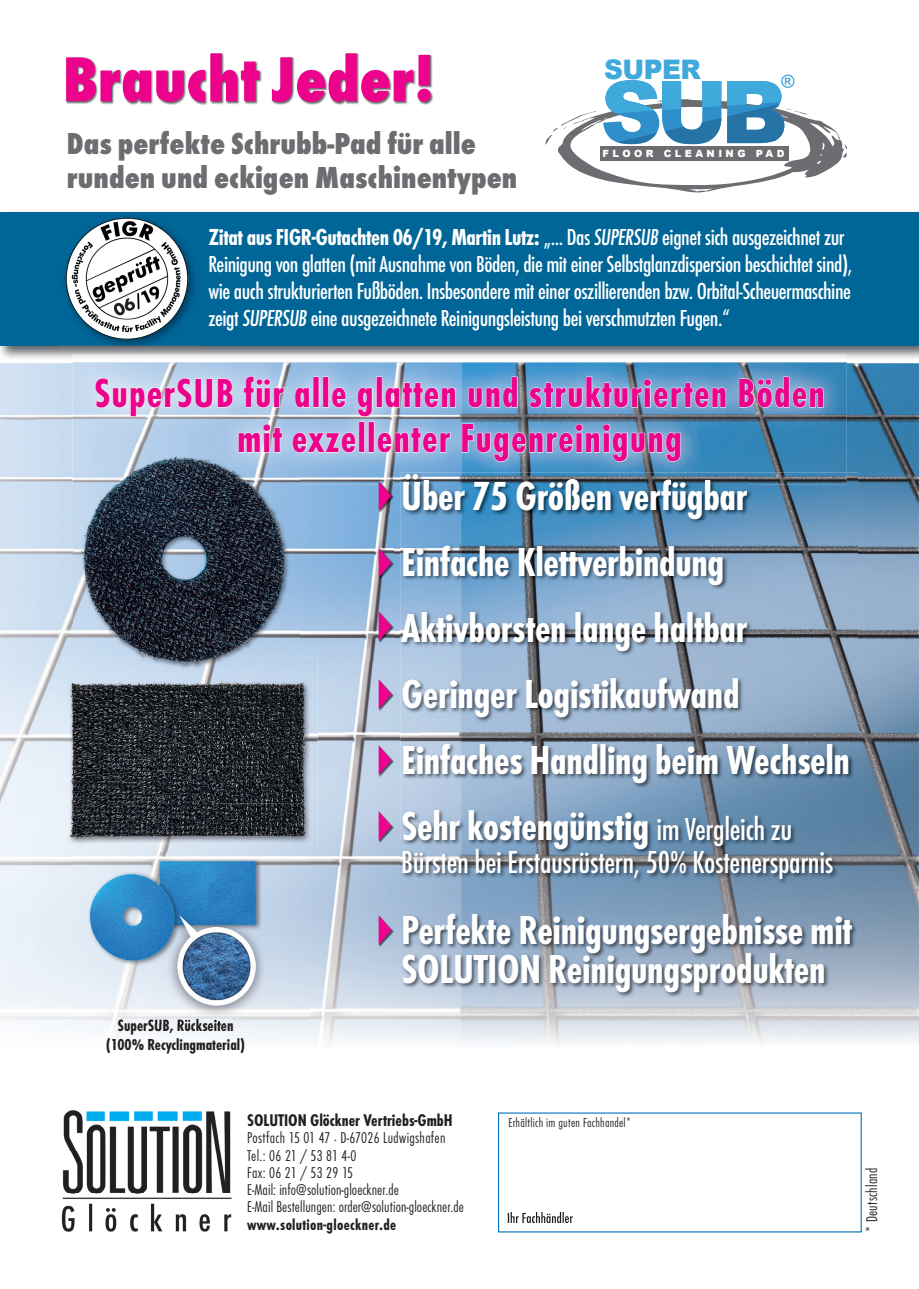
<style>
.page{position:relative;width:919px;height:1289px;background:#fff}
.page>*{position:absolute;margin:0;border:0;box-sizing:border-box;transform-origin:0 0}
.t1{font:800 condensed 65.7px "Futura T";color:#ed028c}
.t2{font:700 condensed 42px/66px "Futura T";letter-spacing:-.01em;color:#fff}
.t3{font:700 condensed 42px/45px "Futura T";letter-spacing:.025em;color:#ed028c;text-align:center}
.t4{font:500 condensed 33px "Futura T";letter-spacing:-.01em;color:#fff}
.t5{font:800 condensed 31.5px/34.3px "Futura T";color:#6c6d70}
.t6{font:900 27px "Arial";letter-spacing:-.02em;color:#3fa9dc}
.t7{font:500 condensed 24px/27px "Futura T";letter-spacing:-.02em;color:#fff}
.t8{font:700 condensed 17.55px "Futura T";color:#231f20}
.t9{font:700 condensed 16.5px/19.5px "Futura T";color:#231f20;text-align:center}
.t10{font:300 condensed 16.2px/17.2px "Futura T";letter-spacing:.005em;color:#231f20}
.t11{font:700 condensed 16.2px "Futura T";letter-spacing:.02em;color:#231f20}
.t12{font:300 condensed 13.5px "Futura T";letter-spacing:.02em;color:#231f20}
.t13{font:900 9.9px "Arial";letter-spacing:.345em;color:#fff}
.s1{font-weight:700}
.s2{font-style:italic}
.s3{font-weight:500;font-size:33px}
</style>
<div class="page">
<img style="left:0;top:363px;width:102px;height:666px">
<img style="left:817px;top:362px;width:101px;height:679px">
<img style="left:300px;top:484px;width:100px;height:177px">
<img style="left:306px;top:661px;width:102px;height:383px">
<img style="left:408px;top:997px;width:409px;height:48px">
<img style="left:118px;top:1023px;width:115px;height:11px">
<svg style="left:918px;top:346px;width:1px;height:13px"></svg>
<img style="left:0;top:346px;width:918px;height:13px">
<div style="left:0;top:212px;width:918px;height:134px;background:#006697"></div>
<svg style="left:507px;top:1212px;width:65px;height:10px"></svg>
<img style="left:61px;top:1110px;width:171px;height:122px">
<img style="left:66px;top:53px;width:367px;height:52px">
<img style="left:74px;top:484px;width:226px;height:173px">
<img style="left:63px;top:657px;width:255px;height:194px">
<img style="left:72px;top:850px;width:237px;height:173px">
<img style="left:118px;top:1018px;width:115px;height:5px">
<svg style="left:545px;top:75px;width:302px;height:118px"></svg>
<img style="left:60px;top:259px;width:139px;height:92px">
<img style="left:63px;top:217px;width:127px;height:125px">
<img style="left:400px;top:484px;width:356px;height:513px">
<img style="left:756px;top:473px;width:102px;height:524px">
<img style="left:403px;top:484px;width:344px;height:35px">
<img style="left:72px;top:354px;width:774px;height:130px">
<img style="left:400px;top:473px;width:446px;height:11px">
<img style="left:403px;top:474px;width:344px;height:10px">
<svg style="left:94px;top:377px;width:139px;height:40px;background:#d3e1f0"></svg>
<svg style="left:243px;top:375px;width:42px;height:33px"></svg>
<svg style="left:294px;top:387px;width:16px;height:21px"></svg>
<div style="left:313px;top:376px;width:6px;height:31px;border:1px solid #fff"></div>
<div style="left:323px;top:376px;width:6px;height:31px;border:1px solid #fff"></div>
<svg style="left:331px;top:387px;width:16px;height:21px"></svg>
<svg style="left:357px;top:387px;width:16px;height:30px"></svg>
<div style="left:376px;top:376px;width:6px;height:31px;border:1px solid #fff"></div>
<svg style="left:385px;top:382px;width:71px;height:26px;background:#b9d0e7"></svg>
<svg style="left:468px;top:376px;width:50px;height:32px;background:#90bbe0"></svg>
<svg style="left:528px;top:376px;width:198px;height:32px;background:#8eb5d8"></svg>
<svg style="left:738px;top:376px;width:86px;height:32px;background:#95b5d2"></svg>
<svg style="left:238px;top:423px;width:45px;height:30px"></svg>
<svg style="left:292px;top:432px;width:64px;height:21px"></svg>
<div style="left:358px;top:421px;width:7px;height:31px;border:1px solid #fff"></div>
<div style="left:368px;top:421px;width:6px;height:31px;border:1px solid #fff"></div>
<svg style="left:377px;top:427px;width:74px;height:26px;background:#b6cde6"></svg>
<svg style="left:461px;top:423px;width:220px;height:39px;background:#8cb2d4"></svg>
<img style="left:379px;top:481px;width:15px;height:32px">
<svg style="left:378px;top:481px;width:13px;height:30px"></svg>
<img style="left:379px;top:548px;width:15px;height:32px">
<svg style="left:378px;top:547px;width:13px;height:30px"></svg>
<img style="left:379px;top:611px;width:15px;height:32px">
<svg style="left:378px;top:611px;width:13px;height:30px"></svg>
<img style="left:379px;top:745px;width:15px;height:32px">
<svg style="left:378px;top:745px;width:13px;height:30px"></svg>
<img style="left:379px;top:679px;width:15px;height:32px">
<svg style="left:378px;top:679px;width:13px;height:30px"></svg>
<img style="left:379px;top:811px;width:15px;height:32px">
<svg style="left:378px;top:811px;width:13px;height:30px"></svg>
<img style="left:379px;top:915px;width:15px;height:32px">
<svg style="left:378px;top:915px;width:13px;height:30px"></svg>
<h1 class="t1" style="left:63px;top:41px;width:373px">Braucht Jeder!</h1>
<h3 class="t5" style="left:67px;top:126px;width:452px">Das perfekte Schrubb-Pad für alle runden und eckigen Maschinentypen</h3>
<p class="t6" style="left:604px;top:49px;width:98px">SUPER</p>
<p class="t13" style="left:602px;top:146px;width:183px">FLOOR CLEANING PAD</p>
<p class="t7" style="left:208px;top:223px;width:645px"><span class="s1">Zitat aus FIGR-Gutachten 06/19, Martin Lutz:</span> „... Das <span class="s2">SUPERSUB</span> eignet sich ausgezeichnet zur Reinigung von glatten (mit Ausnahme von Böden, die mit einer Selbstglanzdispersion beschichtet sind), wie auch strukturierten Fußböden. Insbesondere mit einer oszillierenden bzw. Orbital-Scheuermaschine zeigt <span class="s2">SUPERSUB</span> eine ausgezeichnete Reinigungsleistung bei verschmutzten Fugen.“</p>
<h2 class="t3" style="left:94px;top:370px;width:732px">SuperSUB für alle glatten und strukturierten Böden mit exzellenter Fugenreinigung</h2>
<p class="t9" style="left:106px;top:1015px;width:141px">SuperSUB, Rückseiten (100% Recyclingmaterial)</p>
<h2 class="t2" style="left:401px;top:462px;width:450px">Über 75 Größen verfügbar<br>Einfache Klettverbindung<br>Aktivborsten lange haltbar<br>Geringer Logistikaufwand<br>Einfaches Handling beim Wechseln<br>Sehr kostengünstig <span class="s3">im Vergleich zu</span></h2>
<h3 class="t4" style="left:401px;top:842px;width:434px">Bürsten bei Erstausrüstern, 50% Kostenersparnis</h3>
<h2 class="t2" style="left:401px;top:909px;width:452px;line-height:39px">Perfekte Reinigungsergebnisse mit<br>SOLUTION Reinigungsprodukten</h2>
<p class="t8" style="left:247px;top:1109px;width:207px">SOLUTION Glöckner Vertriebs-GmbH</p>
<p class="t10" style="left:247px;top:1129px;width:218px">Postfach 15 01 47 . D-67026 Ludwigshafen Tel.: 06 21 / 53 81 4-0<br>Fax: 06 21 / 53 29 15<br>E-Mail: info@solution-gloeckner.de<br>E-Mail Bestellungen: order@solution-gloeckner.de</p>
<p class="t11" style="left:247px;top:1214px;width:150px">www.solution-gloeckner.de</p>
<p class="t12" style="left:508px;top:1114px;width:124px">Erhältlich im guten Fachhandel*</p>
<p class="t10" style="left:862px;top:1231px;width:66px;rotate:-90deg">* Deutschland</p>
</div>
